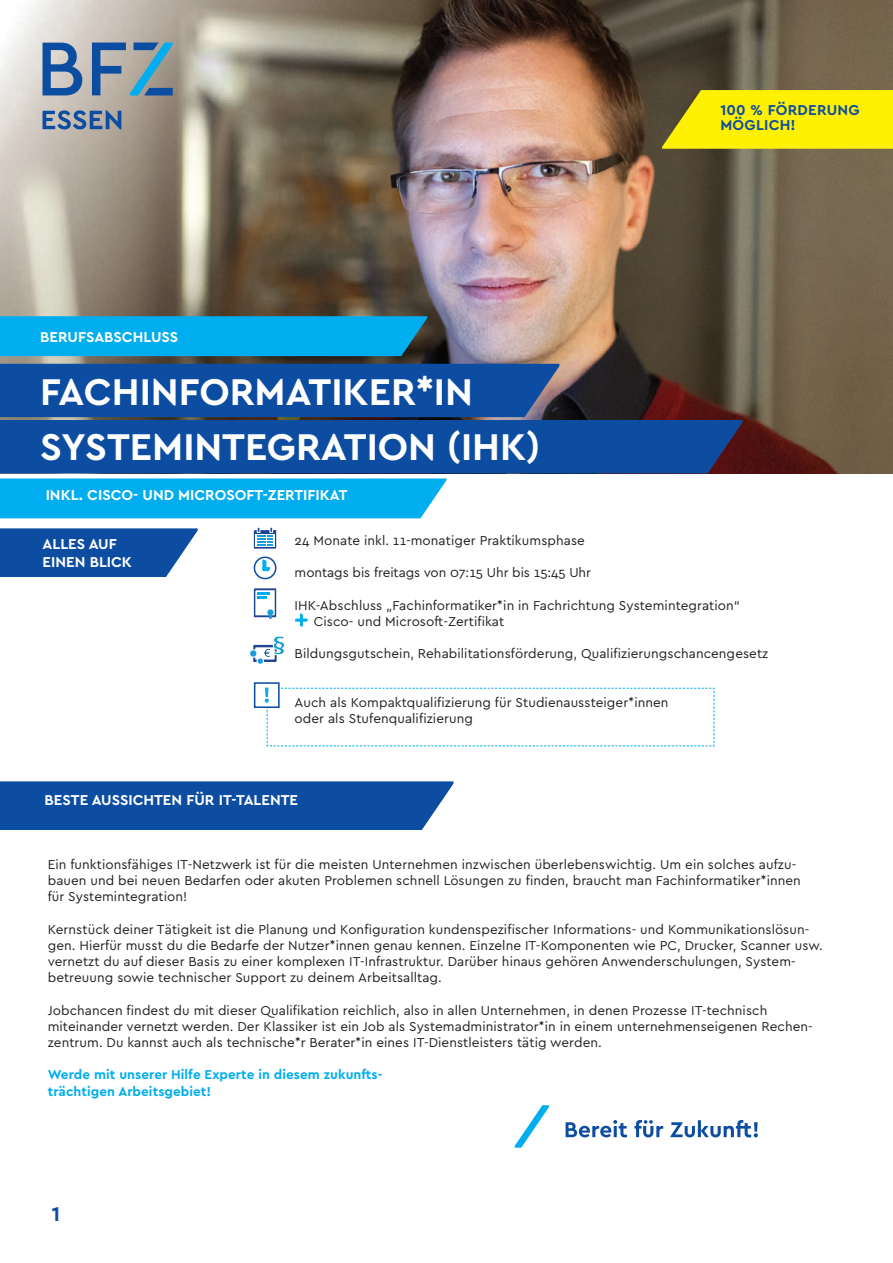
<style>
.page{position:relative;width:893px;height:1263px;background:#fff}
.page>*{position:absolute;margin:0;border:0;box-sizing:border-box;transform-origin:0 0}
.t1{font:700 39px/55.3px "Cera Pro";color:#fff}
.t2{font:700 21px "Cera Pro";color:#0d4da1}
.t3{font:700 15px/18px "Cera Pro";color:#fff}
.t4{font:700 15px/14.4px "Cera Pro";letter-spacing:.02em;color:#0d4da1}
.t5{font:13.5px/16.2px "Cera Pro";letter-spacing:.005em;color:#231f20}
.t6{font:700 13.5px/16.2px "Cera Pro";letter-spacing:.005em;color:#00aeef}
</style>
<div class="page">
<img style="left:0;top:0;width:893px;height:473px">
<div style="left:0;top:781px;width:454px;height:49px;background:#0d4da1"></div>
<svg style="left:0;top:528px;width:198px;height:49px;background:#215ba8"></svg>
<div style="left:0;top:316px;width:427px;height:40px;background:#00aeef"></div>
<svg style="left:662px;top:90px;width:231px;height:59px;background:#efe105"></svg>
<svg style="left:43px;top:43px;width:39px;height:52px;background:#5d80af"></svg>
<svg style="left:92px;top:43px;width:81px;height:52px;background:#7090a7"></svg>
<svg style="left:43px;top:110px;width:78px;height:20px;background:#6b84a6"></svg>
<svg style="left:254px;top:527px;width:22px;height:22px"></svg>
<svg style="left:254px;top:556px;width:22px;height:23px"></svg>
<div style="left:255px;top:558px;width:20px;height:20px;background:#fff;border-radius:50%"></div>
<svg style="left:262px;top:559px;width:8px;height:12px"></svg>
<svg style="left:254px;top:588px;width:22px;height:31px"></svg>
<div style="left:256px;top:657px;width:8px;height:8px;border:1px solid #fff;border-radius:50%"></div>
<div style="left:250px;top:650px;width:7px;height:7px;background:#159eda;border-radius:50%"></div>
<div style="left:249px;top:649px;width:9px;height:9px;border:1px solid #fff;border-radius:50%"></div>
<svg style="left:253px;top:636px;width:32px;height:28px"></svg>
<svg style="left:566px;top:1120px;width:192px;height:17px"></svg>
<svg style="left:515px;top:1105px;width:34px;height:43px"></svg>
<svg style="left:265px;top:687px;width:450px;height:60px"></svg>
<div style="left:254px;top:682px;width:26px;height:26px;border:2px solid #0d4da1"></div>
<svg style="left:0;top:364px;width:742px;height:154px;background:#3270ab"></svg>
<svg style="left:295px;top:613px;width:13px;height:14px"></svg>
<p class="t3" style="left:40px;top:328px;width:139px">BERUFSABSCHLUSS</p>
<h1 class="t1" style="left:40px;top:362px;width:502px">FACHINFORMATIKER*IN<br>SYSTEMINTEGRATION (IHK)</h1>
<p class="t3" style="left:46px;top:485px;width:303px">INKL. CISCO- UND MICROSOFT-ZERTIFIKAT</p>
<p class="t4" style="left:720px;top:103px;width:141px">100 % FÖRDERUNG<br>MÖGLICH!</p>
<p class="t3" style="left:43px;top:534px;width:91px">ALLES AUF<br>EINEN BLICK</p>
<p class="t5" style="left:295px;top:532px;width:292px">24 Monate inkl. 11-monatiger Praktikumsphase</p>
<p class="t5" style="left:295px;top:564px;width:298px">montags bis freitags von 07:15 Uhr bis 15:45 Uhr</p>
<p class="t5" style="left:314px;top:596px;width:428px;text-indent:-19px">IHK-Abschluss „Fachinformatiker*in in Fachrichtung Systemintegration“<br>Cisco- und Microsoft-Zertifikat</p>
<p class="t5" style="left:295px;top:645px;width:475px">Bildungsgutschein, Rehabilitationsförderung, Qualifizierungschancengesetz</p>
<p class="t5" style="left:295px;top:694px;width:375px">Auch als Kompaktqualifizierung für Studienaussteiger*innen oder als Stufenqualifizierung</p>
<p class="t3" style="left:45px;top:790px;width:255px">BESTE AUSSICHTEN FÜR IT-TALENTE</p>
<p class="t5" style="left:48px;top:856px;width:755px">Ein funktionsfähiges IT-Netzwerk ist für die meisten Unternehmen inzwischen überlebenswichtig. Um ein solches aufzu&shy;bauen und bei neuen Bedarfen oder akuten Problemen schnell Lösungen zu finden, braucht man Fachinformatiker*innen für Systemintegration!</p>
<p class="t5" style="left:48px;top:920px;width:776px">Kernstück deiner Tätigkeit ist die Planung und Konfiguration kundenspezifischer Informations- und Kommunikationslösun&shy;gen. Hierfür musst du die Bedarfe der Nutzer*innen genau kennen. Einzelne IT-Komponenten wie PC, Drucker, Scanner usw. vernetzt du auf dieser Basis zu einer komplexen IT-Infrastruktur. Darüber hinaus gehören Anwenderschulungen, System&shy;betreuung sowie technischer Support zu deinem Arbeitsalltag.</p>
<p class="t5" style="left:48px;top:1001px;width:767px">Jobchancen findest du mit dieser Qualifikation reichlich, also in allen Unternehmen, in denen Prozesse IT-technisch miteinander vernetzt werden. Der Klassiker ist ein Job als Systemadministrator*in in einem unternehmenseigenen Rechen&shy;zentrum. Du kannst auch als technische*r Berater*in eines IT-Dienstleisters tätig werden.</p>
<p class="t6" style="left:48px;top:1066px;width:336px">Werde mit unserer Hilfe Experte in diesem zukunfts&shy;trächtigen Arbeitsgebiet!</p>
<h2 class="t2" style="left:52px;top:1200px;width:10px">1</h2>
</div>
